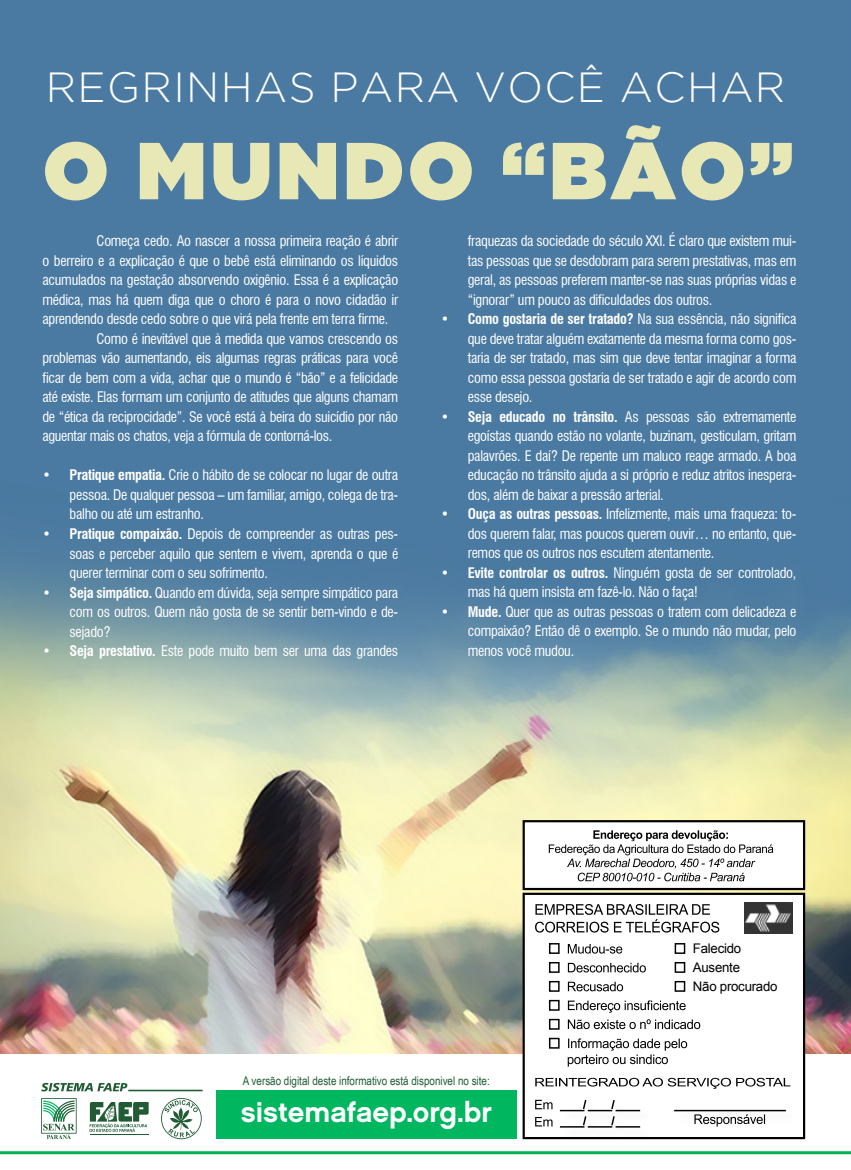
<style>
.page{position:relative;width:851px;height:1170px;background:#fff}
.page>*{position:absolute;margin:0;border:0;box-sizing:border-box;transform-origin:0 0}
.t1{font:80.55px "Gotham Ultra";letter-spacing:.055em;color:#e8e8b6}
.t2{font:300 42px "Gotham";letter-spacing:.035em;color:#fff}
.t3{font:28.5px "Chalet New York Nineteen Sixty";color:#fff}
.t4{font:condensed 14.25px/19.5px "Swiss 721 BT";letter-spacing:-.02em;color:#fff;text-align:justify}
.t5{font:13.2px/18.9px "Arial";letter-spacing:-.02em;color:#000}
.t6{font:12px "Arial Narrow";color:#205b34}
.s1{font-weight:700}
</style>
<div class="page">
<img style="left:0;top:0;width:850px;height:1054px">
<hr style="left:0;top:1151px;width:850px;height:3px;background:#00b055">
<hr style="left:90px;top:1134px;width:59px;height:1px;background:#205b34">
<svg style="left:90px;top:1102px;width:59px;height:29px"></svg>
<svg style="left:41px;top:1098px;width:36px;height:40px"></svg>
<svg style="left:161px;top:1098px;width:41px;height:41px"></svg>
<svg style="left:41px;top:1082px;width:161px;height:9px"></svg>
<div style="left:216px;top:1089px;width:300px;height:49px;background:#00b760"></div>
<div style="left:522px;top:820px;width:283px;height:70px;background:#fff;border:2px solid #000"></div>
<svg style="left:548px;top:830px;width:225px;height:51px"></svg>
<div style="left:522px;top:892px;width:283px;height:247px;background:#fff;border:2px solid #000"></div>
<div style="left:672px;top:1107px;width:126px;height:18px;background:#000;opacity:.15"></div>
<hr style="left:674px;top:1109px;width:111px;height:2px;background:#000">
<div style="left:558px;top:1107px;width:40px;height:18px;background:#000;opacity:.15"></div>
<hr style="left:560px;top:1109px;width:24px;height:2px;background:#000">
<div style="left:586px;top:1107px;width:40px;height:18px;background:#000;opacity:.15"></div>
<hr style="left:587px;top:1109px;width:25px;height:2px;background:#000">
<hr style="left:615px;top:1109px;width:25px;height:2px;background:#000">
<div style="left:581px;top:1098px;width:18px;height:24px;background:#000;opacity:.15"></div>
<div style="left:610px;top:1098px;width:18px;height:24px;background:#000;opacity:.15"></div>
<div style="left:558px;top:1123px;width:40px;height:18px;background:#000;opacity:.15"></div>
<hr style="left:560px;top:1125px;width:24px;height:2px;background:#000">
<div style="left:586px;top:1123px;width:40px;height:18px;background:#000;opacity:.15"></div>
<hr style="left:587px;top:1125px;width:25px;height:2px;background:#000">
<div style="left:614px;top:1123px;width:39px;height:18px;background:#000;opacity:.15"></div>
<hr style="left:615px;top:1125px;width:25px;height:2px;background:#000">
<div style="left:581px;top:1114px;width:18px;height:25px;background:#000;opacity:.15"></div>
<svg style="left:581px;top:1098px;width:6px;height:28px"></svg>
<div style="left:610px;top:1114px;width:18px;height:25px;background:#000;opacity:.15"></div>
<svg style="left:610px;top:1098px;width:5px;height:28px"></svg>
<svg style="left:535px;top:1099px;width:17px;height:10px"></svg>
<svg style="left:535px;top:1117px;width:17px;height:9px"></svg>
<svg style="left:535px;top:1077px;width:255px;height:11px"></svg>
<svg style="left:694px;top:1114px;width:71px;height:12px"></svg>
<div style="left:549px;top:942px;width:10px;height:11px;border:1px solid #000"></div>
<div style="left:549px;top:961px;width:10px;height:11px;border:1px solid #000"></div>
<div style="left:549px;top:980px;width:10px;height:11px;border:1px solid #000"></div>
<div style="left:549px;top:999px;width:10px;height:11px;border:1px solid #000"></div>
<div style="left:549px;top:1018px;width:10px;height:11px;border:1px solid #000"></div>
<div style="left:549px;top:1037px;width:10px;height:11px;border:1px solid #000"></div>
<div style="left:674px;top:942px;width:11px;height:11px;border:1px solid #000"></div>
<div style="left:674px;top:961px;width:11px;height:11px;border:1px solid #000"></div>
<div style="left:674px;top:980px;width:11px;height:11px;border:1px solid #000"></div>
<svg style="left:567px;top:944px;width:55px;height:9px"></svg>
<svg style="left:567px;top:962px;width:78px;height:10px"></svg>
<svg style="left:567px;top:981px;width:56px;height:10px"></svg>
<svg style="left:567px;top:1000px;width:118px;height:12px"></svg>
<svg style="left:567px;top:1019px;width:133px;height:10px"></svg>
<svg style="left:567px;top:1038px;width:120px;height:28px"></svg>
<svg style="left:535px;top:904px;width:184px;height:28px"></svg>
<img style="left:744px;top:902px;width:48px;height:31px">
<h2 class="t2" style="left:46px;top:64px;width:740px">REGRINHAS PARA VOCÊ ACHAR</h2>
<h1 class="t1" style="left:43px;top:124px;width:751px">O MUNDO “BÃO”</h1>
<p class="t4" style="left:97px;top:231px;width:303px">Começa cedo. Ao nascer a nossa primeira reação é abrir</p>
<p class="t4" style="left:43px;top:251px;width:357px">o berreiro e a explicação é que o bebê está eliminando os líquidos</p>
<p class="t4" style="left:43px;top:270px;width:357px">acumulados na gestação absorvendo oxigênio. Essa é a explicação</p>
<p class="t4" style="left:43px;top:290px;width:357px">médica, mas há quem diga que o choro é para o novo cidadão ir</p>
<p class="t4" style="left:43px;top:309px;width:347px">aprendendo desde cedo sobre o que virá pela frente em terra firme.</p>
<p class="t4" style="left:97px;top:329px;width:303px">Como é inevitável que à medida que vamos crescendo os</p>
<p class="t4" style="left:43px;top:348px;width:357px">problemas vão aumentando, eis algumas regras práticas para você</p>
<p class="t4" style="left:43px;top:368px;width:357px">ficar de bem com a vida, achar que o mundo é “bão” e a felicidade</p>
<p class="t4" style="left:43px;top:387px;width:357px">até existe. Elas formam um conjunto de atitudes que alguns chamam</p>
<p class="t4" style="left:43px;top:407px;width:357px">de “ética da reciprocidade”. Se você está à beira do suicídio por não</p>
<p class="t4" style="left:43px;top:426px;width:291px">aguentar mais os chatos, veja a fórmula de contorná-los.</p>
<p class="t4" style="left:70px;top:465px;width:330px;text-indent:-27px"><span class="s1">• Pratique empatia.</span> Crie o hábito de se colocar no lugar de outra pessoa. De qualquer pessoa – um familiar, amigo, colega de tra&shy;balho ou até um estranho.</p>
<p class="t4" style="left:70px;top:524px;width:330px;text-indent:-27px"><span class="s1">• Pratique compaixão.</span> Depois de compreender as outras pes&shy;soas e perceber aquilo que sentem e vivem, aprenda o que é querer terminar com o seu sofrimento.</p>
<p class="t4" style="left:70px;top:582px;width:330px;text-indent:-27px"><span class="s1">• Seja simpático.</span> Quando em dúvida, seja sempre simpático para com os outros. Quem não gosta de se sentir bem-vindo e de&shy;sejado?</p>
<p class="t4" style="left:43px;top:641px;width:357px"><span class="s1">• Seja prestativo.</span> Este pode muito bem ser uma das grandes</p>
<p class="t4" style="left:467px;top:231px;width:330px">fraquezas da sociedade do século XXI. É claro que existem mui&shy;tas pessoas que se desdobram para serem prestativas, mas em geral, as pessoas preferem manter-se nas suas próprias vidas e “ignorar” um pouco as dificuldades dos outros.</p>
<p class="t4" style="left:467px;top:309px;width:330px;text-indent:-27px"><span class="s1">• Como gostaria de ser tratado?</span> Na sua essência, não significa que deve tratar alguém exatamente da mesma forma como gos&shy;taria de ser tratado, mas sim que deve tentar imaginar a forma como essa pessoa gostaria de ser tratado e agir de acordo com esse desejo.</p>
<p class="t4" style="left:467px;top:407px;width:330px;text-indent:-27px"><span class="s1">• Seja educado no trânsito.</span> As pessoas são extremamente egoístas quando estão no volante, buzinam, gesticulam, gritam palavrões. E daí? De repente um maluco reage armado. A boa educação no trânsito ajuda a si próprio e reduz atritos inespera&shy;dos, além de baixar a pressão arterial.</p>
<p class="t4" style="left:467px;top:504px;width:330px;text-indent:-27px"><span class="s1">• Ouça as outras pessoas.</span> Infelizmente, mais uma fraqueza: to&shy;dos querem falar, mas poucos querem ouvir… no entanto, que&shy;remos que os outros nos escutem atentamente.</p>
<p class="t4" style="left:467px;top:563px;width:330px;text-indent:-27px"><span class="s1">• Evite controlar os outros.</span> Ninguém gosta de ser controlado, mas há quem insista em fazê-lo. Não o faça!</p>
<p class="t4" style="left:467px;top:602px;width:330px;text-indent:-27px"><span class="s1">• Mude.</span> Quer que as outras pessoas o tratem com delicadeza e compaixão? Então dê o exemplo. Se o mundo não mudar, pelo menos você mudou.</p>
<p class="t5" style="left:692px;top:939px;width:86px">Falecido<br>Ausente<br>Não procurado</p>
<p class="t6" style="left:243px;top:1072px;width:248px">A versão digital deste informativo está disponivel no site:</p>
<h3 class="t3" style="left:241px;top:1094px;width:252px">sistemafaep.org.br</h3>
</div>
